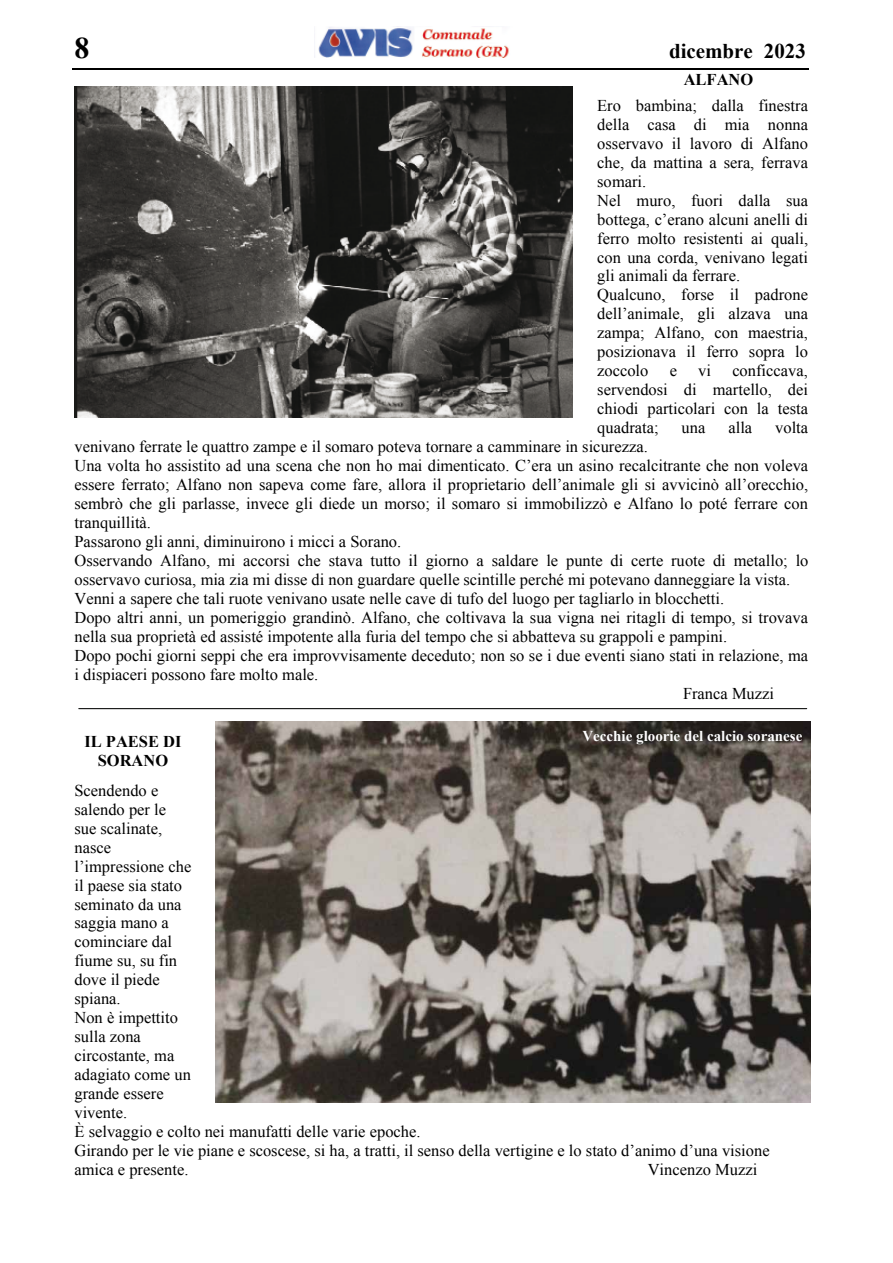
<style>
.page{position:relative;width:893px;height:1263px;background:#fff}
.page>*{position:absolute;margin:0;border:0;box-sizing:border-box;transform-origin:0 0}
.t1{font:700 30px "Times New Roman";color:#000}
.t2{font:700 21px "Times New Roman";color:#000}
.t3{font:16.5px/18.9px "Times New Roman";color:#000}
.t4{font:700 16.5px/19px "Times New Roman";color:#000;text-align:center}
.t5{font:700 15px "Times New Roman";color:#fff}
</style>
<div class="page">
<img style="left:314px;top:26px;width:195px;height:32px">
<hr style="left:72px;top:69px;width:736px;height:1px;background:#000">
<img style="left:75px;top:87px;width:498px;height:331px">
<hr style="left:79px;top:708px;width:728px;height:1px;background:#111211">
<img style="left:216px;top:722px;width:594px;height:381px">
<h1 class="t1" style="left:74px;top:27px;width:16px">8</h1>
<p class="t2" style="left:669px;top:36px;width:138px">dicembre 2023</p>
<p class="t4" style="left:684px;top:70px;width:71px">ALFANO</p>
<p class="t3" style="left:597px;top:95px;width:212px">Ero bambina; dalla finestra della casa di mia nonna osservavo il lavoro di Alfano che, da mattina a sera, ferrava somari.<br>Nel muro, fuori dalla sua bottega, c’erano alcuni anelli di ferro molto resistenti ai quali, con una corda, venivano legati gli animali da ferrare.<br>Qualcuno, forse il padrone dell’animale, gli alzava una zampa; Alfano, con maestria, posizionava il ferro sopra lo zoccolo</p>
<p class="t3" style="left:597px;top:361px;width:212px;text-align:justify;text-indent:135px">conficcava, servendosi di martello, dei chiodi particolari con la testa quadrata;</p>
<p class="t3" style="left:670px;top:361px;width:9px">e</p>
<p class="t3" style="left:698px;top:361px;width:14px">vi</p>
<p class="t3" style="left:682px;top:418px;width:25px">una</p>
<p class="t3" style="left:728px;top:418px;width:25px">alla</p>
<p class="t3" style="left:775px;top:418px;width:35px">volta</p>
<p class="t3" style="left:74px;top:437px;width:575px">venivano ferrate le quattro zampe e il somaro poteva tornare a camminare in sicurezza.</p>
<p class="t3" style="left:74px;top:456px;width:735px">Una volta ho assistito ad una scena che non ho mai dimenticato. C’era un asino recalcitrante che non voleva</p>
<p class="t3" style="left:74px;top:475px;width:735px">essere ferrato; Alfano non sapeva come fare, allora il proprietario dell’animale gli si avvicinò all’orecchio,</p>
<p class="t3" style="left:74px;top:494px;width:735px">sembrò che gli parlasse, invece gli diede un morso; il somaro si immobilizzò e Alfano lo poté ferrare con</p>
<p class="t3" style="left:74px;top:513px;width:78px">tranquillità.</p>
<p class="t3" style="left:74px;top:532px;width:328px">Passarono gli anni, diminuirono i micci a Sorano.</p>
<p class="t3" style="left:74px;top:551px;width:735px">Osservando Alfano, mi accorsi che stava tutto il giorno a saldare le punte di certe ruote di metallo; lo</p>
<p class="t3" style="left:74px;top:570px;width:717px">osservavo curiosa, mia zia mi disse di non guardare quelle scintille perché mi potevano danneggiare la vista.</p>
<p class="t3" style="left:74px;top:589px;width:651px">Venni a sapere che tali ruote venivano usate nelle cave di tufo del luogo per tagliarlo in blocchetti.</p>
<p class="t3" style="left:74px;top:608px;width:735px">Dopo altri anni, un pomeriggio grandinò. Alfano, che coltivava la sua vigna nei ritagli di tempo, si trovava</p>
<p class="t3" style="left:74px;top:627px;width:654px">nella sua proprietà ed assisté impotente alla furia del tempo che si abbatteva su grappoli e pampini.</p>
<p class="t3" style="left:74px;top:646px;width:735px">Dopo pochi giorni seppi che era improvvisamente deceduto; non so se i due eventi siano stati in relazione, ma</p>
<p class="t3" style="left:74px;top:665px;width:245px">i dispiaceri possono fare molto male.</p>
<p class="t3" style="left:683px;top:684px;width:93px">Franca Muzzi</p>
<p class="t4" style="left:84px;top:732px;width:99px">IL PAESE DI<br>SORANO</p>
<p class="t3" style="left:74px;top:780px;width:697px">Scendendo e<br>salendo per le<br>sue scalinate,<br>nasce<br>l’impressione che<br>il paese sia stato<br>seminato da una<br>saggia mano a<br>cominciare dal<br>fiume su, su fin<br>dove il piede<br>spiana.<br>Non è impettito<br>sulla zona<br>circostante, ma<br>adagiato come un<br>grande essere<br>vivente.<br>È selvaggio e colto nei manufatti delle varie epoche.<br>Girando per le vie piane e scoscese, si ha, a tratti, il senso della vertigine e lo stato d’animo d’una visione amica e presente.</p>
<p class="t5" style="left:582px;top:726px;width:222px">Vecchie gloorie del calcio soranese</p>
<p class="t3" style="left:648px;top:1160px;width:111px">Vincenzo Muzzi</p>
</div>
